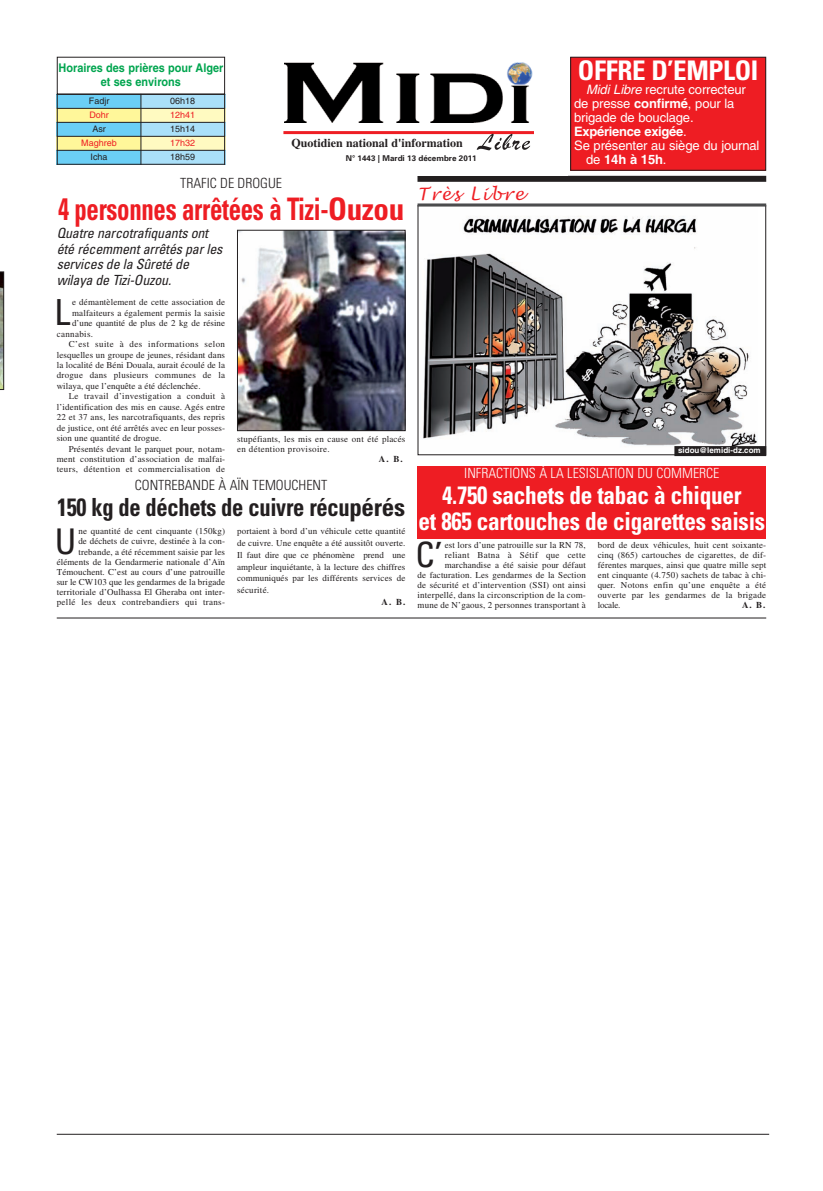
<style>
.page{position:relative;width:823px;height:1191px;background:#fff}
.page>*{position:absolute;margin:0;border:0;box-sizing:border-box;transform-origin:0 0}
.t1{font:condensed 35.9px "Univers";color:#231f20}
.t2{font:condensed 35.4px "Univers";color:#231f20}
.t3{font:condensed 34.8px "Univers";color:#231f20}
.t4{font:700 condensed 31px "Univers";letter-spacing:-.015em;color:#ee1d23;scale:.8 1}
.t5{font:700 condensed 27px "Univers";letter-spacing:-.015em;color:#fff}
.t6{font:700 condensed 25px/26px "Univers";letter-spacing:-.015em;color:#fff;text-align:center;scale:.93 1}
.t7{font:700 condensed 25px "Univers";letter-spacing:-.015em;color:#231f20;scale:.9 1}
.t8{font:italic 17px "Lucida Handwriting";letter-spacing:.095em;color:#ee1d23}
.t9{font:italic condensed 14px/15.4px "Univers";letter-spacing:-.015em;color:#231f20}
.t10{font:300 condensed 14px "Univers";color:#231f20}
.t11{font:300 condensed 14px "Univers";color:#fff}
.t12{font:13px "Helvetica";letter-spacing:-.01em;color:#fff}
.t13{font:700 13px "Helvetica";letter-spacing:-.02em;color:#fff}
.t14{font:700 12px/14.4px "Helvetica";color:#00a54f;text-align:center;scale:.91 1}
.t15{font:700 12px "Times";color:#231f20}
.t16{font:9px/10px "Times";letter-spacing:.015em;color:#231f20;text-align:right}
.t17{font:9px "Times";letter-spacing:.035em;color:#231f20}
.t18{font:9px "Times";letter-spacing:.045em;color:#231f20}
.t19{font:9px "Helvetica";color:#231f20}
.t20{font:9px "Helvetica";color:#ee1d23}
.t21{font:700 9px "Times";color:#231f20}
.t22{font:700 8px "Univers";color:#231f20}
.t23{font:700 8px "Helvetica";color:#fff}
.s1{font-weight:900}
.s2{font-style:italic}
.s3{font-weight:700}
.s4{font-weight:400}
</style>
<div class="page">
<hr style="left:57px;top:617px;width:708px;height:1px;background:#231f20">
<hr style="left:57px;top:1133px;width:711px;height:1px;background:#231f20">
<hr style="left:417px;top:203px;width:348px;height:3px;background:#4b4c4d">
<div style="left:417px;top:176px;width:348px;height:6px;background:#231f20"></div>
<img style="left:423px;top:216px;width:334px;height:230px">
<div style="left:674px;top:446px;width:91px;height:10px;background:#231f20"></div>
<img style="left:284px;top:62px;width:248px;height:60px">
<hr style="left:283px;top:131px;width:250px;height:3px;background:#ee1e24">
<svg style="left:476px;top:134px;width:53px;height:16px"></svg>
<div style="left:57px;top:94px;width:84px;height:14px;background:#6bcff6"></div>
<div style="left:141px;top:94px;width:84px;height:14px;background:#aae0f9"></div>
<div style="left:57px;top:108px;width:84px;height:14px;background:#fff79a"></div>
<div style="left:141px;top:108px;width:84px;height:14px;background:#fffac1"></div>
<div style="left:57px;top:122px;width:84px;height:14px;background:#6bcff6"></div>
<div style="left:141px;top:122px;width:84px;height:14px;background:#aae0f9"></div>
<div style="left:57px;top:136px;width:84px;height:14px;background:#fff79a"></div>
<div style="left:141px;top:136px;width:84px;height:14px;background:#fffac1"></div>
<div style="left:57px;top:150px;width:84px;height:15px;background:#6bcff6"></div>
<div style="left:141px;top:150px;width:84px;height:15px;background:#aae0f9"></div>
<hr style="left:57px;top:94px;width:1px;height:71px;background:#231f20">
<hr style="left:140px;top:94px;width:1px;height:71px;background:#231f20">
<hr style="left:224px;top:94px;width:1px;height:71px;background:#231f20">
<hr style="left:57px;top:94px;width:168px;height:1px;background:#231f20">
<hr style="left:57px;top:108px;width:168px;height:1px;background:#231f20">
<hr style="left:57px;top:122px;width:168px;height:1px;background:#231f20">
<hr style="left:57px;top:136px;width:168px;height:1px;background:#231f20">
<hr style="left:57px;top:150px;width:168px;height:1px;background:#231f20">
<hr style="left:57px;top:164px;width:168px;height:1px;background:#231f20">
<div style="left:417px;top:467px;width:348px;height:72px;background:#ee1d23"></div>
<svg style="left:0;top:271px;width:4px;height:119px"></svg>
<img style="left:239px;top:232px;width:164px;height:197px">
<div style="left:237px;top:230px;width:168px;height:201px;border:1px solid #231f20"></div>
<div style="left:570px;top:57px;width:195px;height:113px;background:#ee1d23"></div>
<div style="left:570px;top:57px;width:195px;height:114px;border:1px solid #231f20"></div>
<h3 class="t14" style="left:58px;top:61px;width:182px">Horaires des prières pour Alger et ses environs</h3>
<p class="t19" style="left:89px;top:98px;width:22px">Fadjr</p>
<p class="t19" style="left:170px;top:98px;width:27px">06h18</p>
<p class="t20" style="left:89px;top:111px;width:21px">Dohr</p>
<p class="t20" style="left:170px;top:111px;width:27px">12h41</p>
<p class="t19" style="left:92px;top:125px;width:15px">Asr</p>
<p class="t19" style="left:170px;top:125px;width:27px">15h14</p>
<p class="t20" style="left:81px;top:139px;width:37px">Maghreb</p>
<p class="t20" style="left:170px;top:139px;width:27px">17h32</p>
<p class="t19" style="left:90px;top:153px;width:19px">Icha</p>
<p class="t19" style="left:170px;top:153px;width:27px">18h59</p>
<h3 class="t15" style="left:291px;top:136px;width:173px">Quotidien national d'information</h3>
<p class="t22" style="left:345px;top:155px;width:132px">N° 1443 <span class="s1">|</span> Mardi 13 décembre 2011</p>
<h3 class="t5" style="left:577px;top:61px;width:182px">OFFRE D’EMPLOI</h3>
<h3 class="t12" style="left:585px;top:85px;width:161px"><span class="s2">Midi Libre</span> recrute correcteur</h3>
<h3 class="t12" style="left:574px;top:99px;width:162px">de presse <span class="s3">confirmé</span>, pour la</h3>
<h3 class="t12" style="left:574px;top:113px;width:121px">brigade de bouclage.</h3>
<h3 class="t13" style="left:574px;top:127px;width:114px">Expérience exigée<span class="s4">.</span></h3>
<h3 class="t12" style="left:574px;top:141px;width:187px">Se présenter au siège du journal</h3>
<h3 class="t13" style="left:585px;top:155px;width:82px"><span class="s4">de</span> 14h à 15h<span class="s4">.</span></h3>
<h3 class="t10" style="left:180px;top:178px;width:103px">TRAFIC DE DROGUE</h3>
<h3 class="t4" style="left:58px;top:198px;width:434px">4 personnes arrêtées à Tizi-Ouzou</h3>
<h3 class="t9" style="left:57px;top:227px;width:167px">Quatre narcotrafiquants ont été récemment arrêtés par les services de la Sûreté de wilaya de Tizi-Ouzou.</h3>
<h1 class="t1" style="left:54px;top:299px;width:17px">L</h1>
<p class="t16" style="left:72px;top:298px;width:154px">e démantèlement de cette association de</p>
<p class="t16" style="left:72px;top:309px;width:154px">malfaiteurs a également permis la saisie</p>
<p class="t16" style="left:72px;top:319px;width:154px">d’une quantité de plus de 2 kg de résine</p>
<p class="t17" style="left:57px;top:330px;width:38px">cannabis.</p>
<p class="t18" style="left:69px;top:341px;width:158px">C’est suite à des informations selon</p>
<p class="t16" style="left:57px;top:350px;width:170px">lesquelles un groupe de jeunes, résidant dans</p>
<p class="t16" style="left:57px;top:361px;width:170px">la localité de Béni Douala, aurait écoulé de la</p>
<p class="t16" style="left:57px;top:371px;width:170px">drogue dans plusieurs communes de la</p>
<p class="t16" style="left:57px;top:382px;width:145px">wilaya, que l’enquête a été déclenchée.</p>
<p class="t16" style="left:69px;top:392px;width:158px">Le travail d’investigation a conduit à</p>
<p class="t16" style="left:57px;top:403px;width:170px">l’identification des mis en cause. Agés entre</p>
<p class="t16" style="left:57px;top:413px;width:170px">22 et 37 ans, les narcotrafiquants, des repris</p>
<p class="t16" style="left:57px;top:423px;width:170px">de justice, ont été arrêtés avec en leur posses-</p>
<p class="t16" style="left:57px;top:434px;width:106px">sion une quantité de drogue.</p>
<p class="t16" style="left:69px;top:444px;width:158px">Présentés devant le parquet pour, notam-</p>
<p class="t16" style="left:57px;top:455px;width:170px">ment constitution d’association de malfai-</p>
<p class="t17" style="left:57px;top:466px;width:170px">teurs, détention et commercialisation de</p>
<p class="t16" style="left:237px;top:435px;width:170px;text-align:left">stupéfiants, les mis en cause ont été placés en détention provisoire.</p>
<p class="t21" style="left:378px;top:454px;width:26px">A. B.</p>
<h3 class="t10" style="left:135px;top:480px;width:194px">CONTREBANDE À AÏN TEMOUCHENT</h3>
<h3 class="t7" style="left:57px;top:498px;width:388px">150 kg de déchets de cuivre récupérés</h3>
<h2 class="t2" style="left:55px;top:528px;width:23px">U</h2>
<p class="t16" style="left:57px;top:527px;width:170px">ne quantité de cent cinquante (150kg)<br>de déchets de cuivre, destinée à la con&shy;trebande, a été récemment saisie par les éléments de la Gendarmerie nationale d’Aïn Témouchent. C’est au cours d’une patrouille sur le CW103 que les gendarmes de la brigade territoriale d’Oulhassa El Gheraba ont inter&shy;pellé les deux contrebandiers qui trans-</p>
<p class="t16" style="left:237px;top:526px;width:170px;line-height:11.7px;text-align:justify">portaient à bord d’un véhicule cette quantité de cuivre. Une enquête a été aussitôt ouverte.<br>Il faut dire que ce phénomène prend une ampleur inquiétante, à la lecture des chiffres communiqués par les différents services de sécurité.</p>
<p class="t21" style="left:381px;top:596px;width:26px">A. B.</p>
<h3 class="t8" style="left:417px;top:184px;width:108px">Très Libre</h3>
<p class="t23" style="left:677px;top:447px;width:84px">sidou@lemidi-dz.com</p>
<h3 class="t11" style="left:464px;top:468px;width:256px">INFRACTIONS À LA LESISLATION DU COMMERCE</h3>
<h3 class="t6" style="left:418px;top:484px;width:374px">4.750 sachets de tabac à chiquer<br>et 865 cartouches de cigarettes saisis</h3>
<h3 class="t3" style="left:415px;top:542px;width:29px">C’</h3>
<p class="t16" style="left:417px;top:540px;width:170px">est lors d’une patrouille sur la RN 78,<br>reliant Batna à Sétif que cette marchandise a été saisie pour défaut<br>de facturation. Les gendarmes de la Section de sécurité et d’intervention (SSI) ont ainsi interpellé, dans la circonscription de la com&shy;mune de N’gaous, 2 personnes transportant à</p>
<p class="t16" style="left:597px;top:540px;width:170px;text-align:justify">bord de deux véhicules, huit cent soixante&shy;cinq (865) cartouches de cigarettes, de dif&shy;férentes marques, ainsi que quatre mille sept ent cinquante (4.750) sachets de tabac à chi&shy;quer. Notons enfin qu’une enquête a été ouverte par les gendarmes de la brigade locale.</p>
<p class="t21" style="left:741px;top:599px;width:25px">A. B.</p>
</div>
